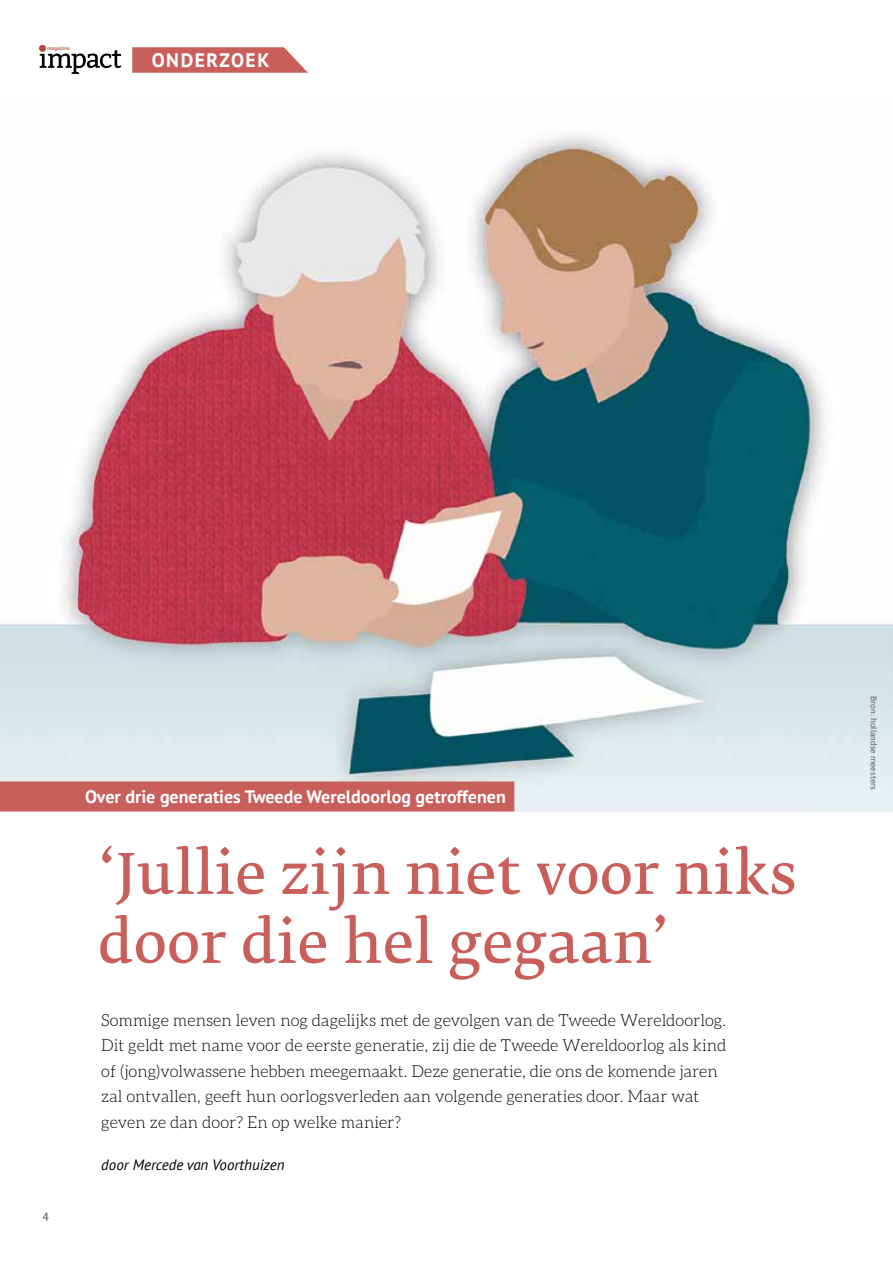
<style>
.page{position:relative;width:893px;height:1263px;background:#fff}
.page>*{position:absolute;margin:0;border:0;box-sizing:border-box;transform-origin:0 0}
.t1{font:55.5px/69px "Fedra Serif B Pro";letter-spacing:.005em;color:#c95f5a}
.t2{font:700 19.5px "PT Sans";letter-spacing:.08em;color:#fff}
.t3{font:700 18px "PT Sans";color:#fff}
.t4{font:300 16.5px/25.5px "Aleo";color:#000}
.t5{font:italic 15px "PT Sans";color:#000}
.t6{font:12px "PT Sans";color:#575756}
.t7{font:9px "Corbel";color:#575756}
.t8{font:500 4.8px "Gotham";letter-spacing:-.025em;color:#b94d3b}
</style>
<div class="page">
<img style="left:0;top:135px;width:893px;height:677px">
<svg style="left:132px;top:47px;width:176px;height:26px;background:#cd6c68"></svg>
<svg style="left:40px;top:50px;width:81px;height:24px"></svg>
<div style="left:39px;top:45px;width:7px;height:7px;background:#b94d3b;border-radius:50%"></div>
<div style="left:0;top:781px;width:514px;height:30px;background:#c95f5a"></div>
<p class="t8" style="left:47px;top:45px;width:24px">magazine</p>
<p class="t2" style="left:152px;top:47px;width:119px">ONDERZOEK</p>
<p class="t6" style="left:43px;top:1209px;width:8px">4</p>
<p class="t3" style="left:85px;top:785px;width:422px">Over drie generaties Tweede Wereldoorlog getroffenen</p>
<h1 class="t1" style="left:98px;top:840px;width:700px">‘Jullie zijn niet voor niks door die hel gegaan’</h1>
<p class="t4" style="left:101px;top:1007px;width:627px">Sommige mensen leven nog dagelijks met de gevolgen van de Tweede Wereldoorlog.<br>Dit geldt met name voor de eerste generatie, zij die de Tweede Wereldoorlog als kind of (jong)volwassene hebben meegemaakt. Deze generatie, die ons de komende jaren zal ontvallen, geeft hun oorlogsverleden aan volgende generaties door. Maar wat geven ze dan door? En op welke manier?</p>
<p class="t5" style="left:101px;top:1155px;width:185px">door Mercede van Voorthuizen</p>
<p class="t7" style="left:879px;top:696px;width:96px;rotate:90deg">Bron: hollandse meesters</p>
</div>
